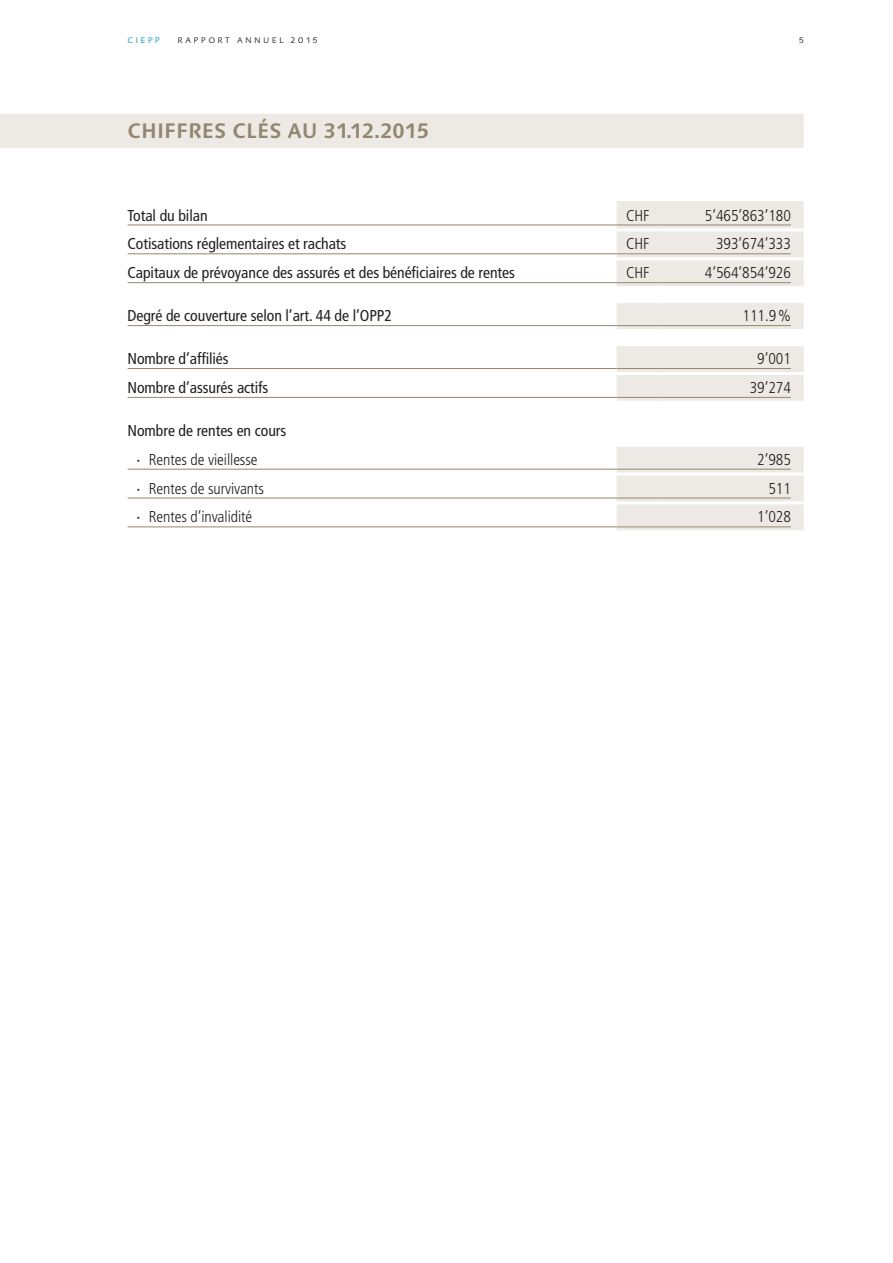
<style>
.page{position:relative;width:893px;height:1263px;background:#fff}
.page>*{position:absolute;margin:0;border:0;box-sizing:border-box;transform-origin:0 0}
.t1{font:700 21px "Linotype Syntax";color:#938671}
.t2{font:condensed 15.75px/28.8px "Frutiger LT Std";letter-spacing:-.005em;color:#231f20}
.t3{font:300 condensed 15.75px "Frutiger LT Std";letter-spacing:-.005em;color:#231f20}
.t4{font:300 10.5px "Linotype Syntax SC";letter-spacing:.225em;color:#231f20}
.t5{font:300 10.5px "Linotype Syntax SC";letter-spacing:.215em;color:#0093d0}
.s1{font-family:"Linotype Syntax";font-weight:500;font-stretch:normal}
.s2{font-weight:300}
</style>
<div class="page">
<div style="left:0;top:114px;width:804px;height:34px;background:#edeae5"></div>
<div style="left:617px;top:201px;width:187px;height:27px;background:#edeae5"></div>
<svg style="left:617px;top:231px;width:187px;height:299px;fill:#edeae5"></svg>
<svg style="left:128px;top:304px;width:489px;height:96px"></svg>
<svg style="left:617px;top:289px;width:187px;height:126px"></svg>
<hr style="left:617px;top:257px;width:42px;height:3px;background:#fff">
<hr style="left:659px;top:257px;width:145px;height:3px;background:#fff">
<hr style="left:617px;top:286px;width:42px;height:3px;background:#fff">
<hr style="left:659px;top:286px;width:145px;height:3px;background:#fff">
<hr style="left:617px;top:300px;width:42px;height:3px;background:#fff">
<hr style="left:659px;top:300px;width:145px;height:3px;background:#fff">
<hr style="left:128px;top:329px;width:489px;height:3px;background:#fff">
<hr style="left:617px;top:329px;width:42px;height:3px;background:#fff">
<hr style="left:659px;top:329px;width:145px;height:3px;background:#fff">
<hr style="left:128px;top:343px;width:489px;height:3px;background:#fff">
<hr style="left:617px;top:343px;width:42px;height:3px;background:#fff">
<hr style="left:659px;top:343px;width:145px;height:3px;background:#fff">
<hr style="left:128px;top:372px;width:489px;height:3px;background:#fff">
<hr style="left:617px;top:372px;width:42px;height:3px;background:#fff">
<hr style="left:659px;top:372px;width:145px;height:3px;background:#fff">
<hr style="left:617px;top:401px;width:42px;height:3px;background:#fff">
<hr style="left:659px;top:401px;width:145px;height:3px;background:#fff">
<hr style="left:617px;top:415px;width:42px;height:3px;background:#fff">
<hr style="left:659px;top:415px;width:145px;height:3px;background:#fff">
<hr style="left:617px;top:444px;width:42px;height:3px;background:#fff">
<hr style="left:659px;top:444px;width:145px;height:3px;background:#fff">
<hr style="left:617px;top:473px;width:42px;height:3px;background:#fff">
<hr style="left:659px;top:473px;width:145px;height:3px;background:#fff">
<hr style="left:617px;top:501px;width:42px;height:3px;background:#fff">
<hr style="left:659px;top:501px;width:145px;height:3px;background:#fff">
<hr style="left:128px;top:225px;width:489px;height:1px;background:#938671">
<hr style="left:617px;top:225px;width:42px;height:1px;background:#938671">
<hr style="left:659px;top:225px;width:132px;height:1px;background:#938671">
<hr style="left:128px;top:254px;width:489px;height:1px;background:#938671">
<hr style="left:617px;top:254px;width:42px;height:1px;background:#938671">
<hr style="left:659px;top:254px;width:132px;height:1px;background:#938671">
<hr style="left:128px;top:282px;width:489px;height:1px;background:#938671">
<hr style="left:617px;top:282px;width:42px;height:1px;background:#938671">
<hr style="left:659px;top:282px;width:132px;height:1px;background:#938671">
<hr style="left:128px;top:325px;width:489px;height:1px;background:#938671">
<hr style="left:617px;top:325px;width:42px;height:1px;background:#938671">
<hr style="left:659px;top:325px;width:132px;height:1px;background:#938671">
<hr style="left:128px;top:368px;width:489px;height:1px;background:#938671">
<hr style="left:617px;top:368px;width:42px;height:1px;background:#938671">
<hr style="left:659px;top:368px;width:132px;height:1px;background:#938671">
<hr style="left:128px;top:397px;width:489px;height:1px;background:#938671">
<hr style="left:617px;top:397px;width:42px;height:1px;background:#938671">
<hr style="left:659px;top:397px;width:132px;height:1px;background:#938671">
<hr style="left:128px;top:469px;width:489px;height:1px;background:#938671">
<hr style="left:617px;top:469px;width:42px;height:1px;background:#938671">
<hr style="left:659px;top:469px;width:132px;height:1px;background:#938671">
<hr style="left:128px;top:498px;width:489px;height:1px;background:#938671">
<hr style="left:617px;top:498px;width:42px;height:1px;background:#938671">
<hr style="left:659px;top:498px;width:132px;height:1px;background:#938671">
<hr style="left:128px;top:527px;width:489px;height:1px;background:#938671">
<hr style="left:617px;top:527px;width:42px;height:1px;background:#938671">
<hr style="left:659px;top:527px;width:132px;height:1px;background:#938671">
<p class="t5" style="left:128px;top:33px;width:34px">ciepp</p>
<p class="t4" style="left:178px;top:33px;width:141px">rapport annuel 2015</p>
<p class="t4" style="left:799px;top:33px;width:6px">5</p>
<h1 class="t1" style="left:128px;top:118px;width:303px">CHIFFRES CLÉS AU 31.12.2015</h1>
<p class="t2" style="left:128px;top:201px;width:82px">Total du bilan</p>
<p class="t3" style="left:626px;top:206px;width:25px">CHF</p>
<p class="t3" style="left:705px;top:206px;width:87px">5’465’863’180</p>
<p class="t2" style="left:128px;top:230px;width:220px">Cotisations réglementaires et rachats</p>
<p class="t3" style="left:626px;top:235px;width:25px">CHF</p>
<p class="t3" style="left:716px;top:235px;width:76px">393’674’333</p>
<p class="t2" style="left:128px;top:258px;width:389px">Capitaux de prévoyance des assurés et des bénéficiaires de rentes</p>
<p class="t3" style="left:626px;top:264px;width:25px">CHF</p>
<p class="t3" style="left:705px;top:264px;width:87px">4’564’854’926</p>
<p class="t2" style="left:128px;top:301px;width:266px">Degré de couverture selon l’art. 44 de l’OPP2</p>
<p class="t3" style="left:743px;top:307px;width:50px">111.9%</p>
<p class="t2" style="left:128px;top:344px;width:103px">Nombre d’affiliés</p>
<p class="t3" style="left:757px;top:350px;width:35px">9’001</p>
<p class="t2" style="left:128px;top:373px;width:142px">Nombre d’assurés actifs</p>
<p class="t3" style="left:750px;top:379px;width:43px">39’274</p>
<p class="t2" style="left:136px;top:416px;width:152px;text-indent:-9px">Nombre de rentes en cours <span class="s1">·</span> <span class="s2">Rentes de vieillesse</span></p>
<p class="t3" style="left:757px;top:450px;width:35px">2’985</p>
<p class="t3" style="left:136px;top:479px;width:129px"><span class="s1">·</span> Rentes de survivants</p>
<p class="t3" style="left:768px;top:479px;width:24px">511</p>
<p class="t3" style="left:136px;top:508px;width:118px"><span class="s1">·</span> Rentes d’invalidité</p>
<p class="t3" style="left:757px;top:508px;width:35px">1’028</p>
</div>
